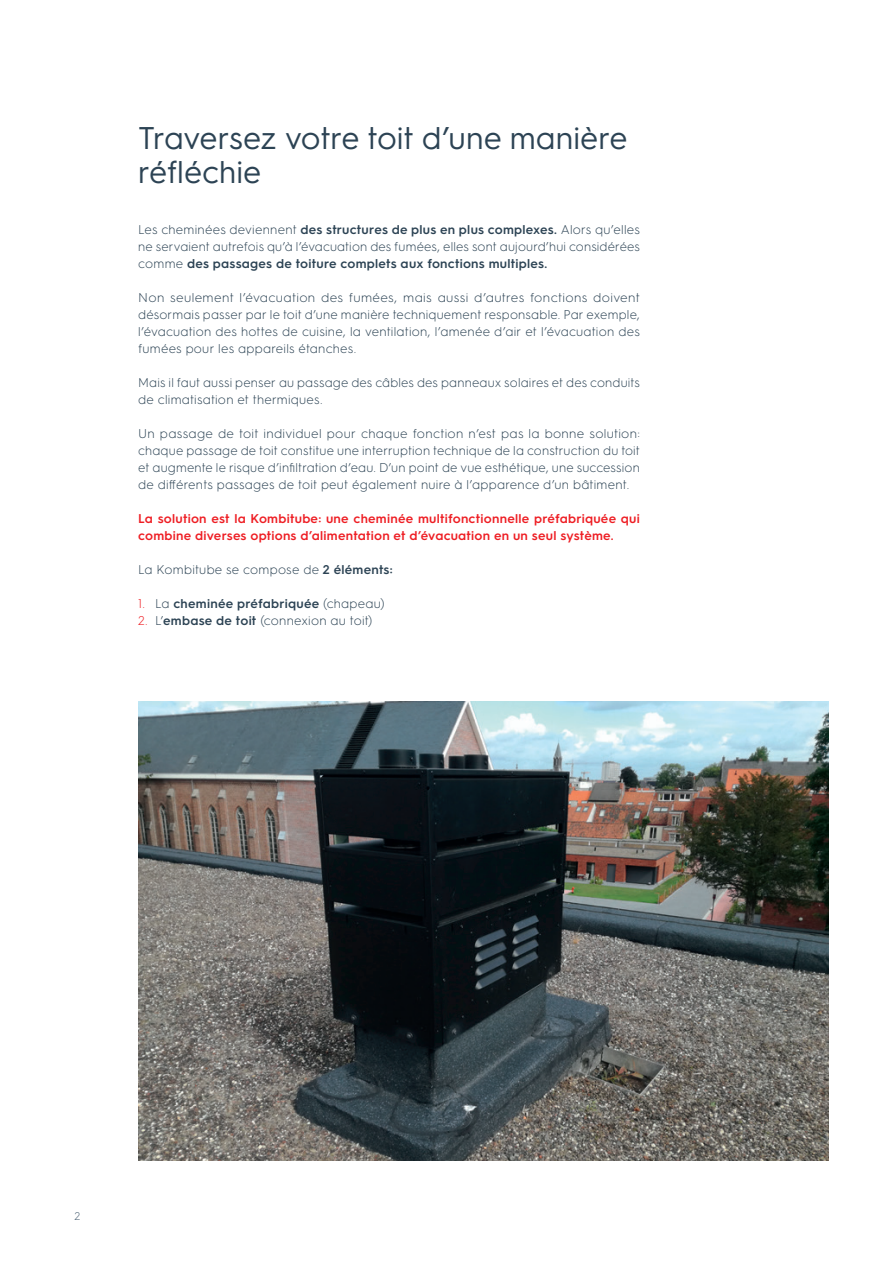
<style>
.page{position:relative;width:893px;height:1263px;background:#fff}
.page>*{position:absolute;margin:0;border:0;box-sizing:border-box;transform-origin:0 0}
.t1{font:31.5px/34px "HGS3";letter-spacing:-.005em;color:#2c4354}
.t2{font:300 12.75px/17px "HGS3";letter-spacing:.015em;color:#2c4354;text-align:justify}
.t3{font:600 12.75px/17px "HGS3";letter-spacing:.02em;color:#ee1d23}
.t4{font:600 12.75px "HGS3";letter-spacing:.02em;color:#2c4354}
.t5{font:300 11.25px "HGS3";color:#4e6476}
.s1{font-weight:600}
.s2{font-weight:300;color:#ee1d23}
.s3{font-weight:300}
.s4{color:#ee1d23}
</style>
<div class="page">
<img style="left:138px;top:702px;width:691px;height:459px">
<h1 class="t1" style="left:138px;top:119px;width:491px">Traversez votre toit d’une manière réfléchie</h1>
<p class="t2" style="left:138px;top:220px;width:503px">Les cheminées deviennent <span class="s1">des structures de plus en plus complexes.</span> Alors qu’elles ne servaient autrefois qu’à l’évacuation des fumées, elles sont aujourd’hui considérées comme <span class="s1">des passages de toiture complets aux fonctions multiples.</span></p>
<p class="t2" style="left:138px;top:288px;width:503px">Non seulement l’évacuation des fumées, mais aussi d’autres fonctions doivent désormais passer par le toit d’une manière techniquement responsable. Par exemple, l’évacuation des hottes de cuisine, la ventilation, l’amenée d’air et l’évacuation des fumées pour les appareils étanches.</p>
<p class="t2" style="left:138px;top:373px;width:503px">Mais il faut aussi penser au passage des câbles des panneaux solaires et des conduits de climatisation et thermiques.</p>
<p class="t2" style="left:138px;top:424px;width:503px">Un passage de toit individuel pour chaque fonction n’est pas la bonne solution: chaque passage de toit constitue une interruption technique de la construction du toit et augmente le risque d’infiltration d’eau. D’un point de vue esthétique, une succession de différents passages de toit peut également nuire à l’apparence d’un bâtiment.</p>
<p class="t3" style="left:138px;top:509px;width:503px">La solution est la Kombitube: une cheminée multifonctionnelle préfabriquée qui combine diverses options d’alimentation et d’évacuation en un seul système.</p>
<p class="t2" style="left:138px;top:560px;width:256px">La Kombitube se compose de <span class="s1">2 éléments:</span></p>
<p class="t4" style="left:138px;top:595px;width:248px"><span class="s2">1.</span> <span class="s3">La</span> cheminée préfabriquée <span class="s3">(chapeau)</span></p>
<p class="t2" style="left:138px;top:611px;width:236px"><span class="s4">2.</span> L’<span class="s1">embase de toit</span> (connexion au toit)</p>
<p class="t5" style="left:74px;top:1209px;width:7px">2</p>
</div>
